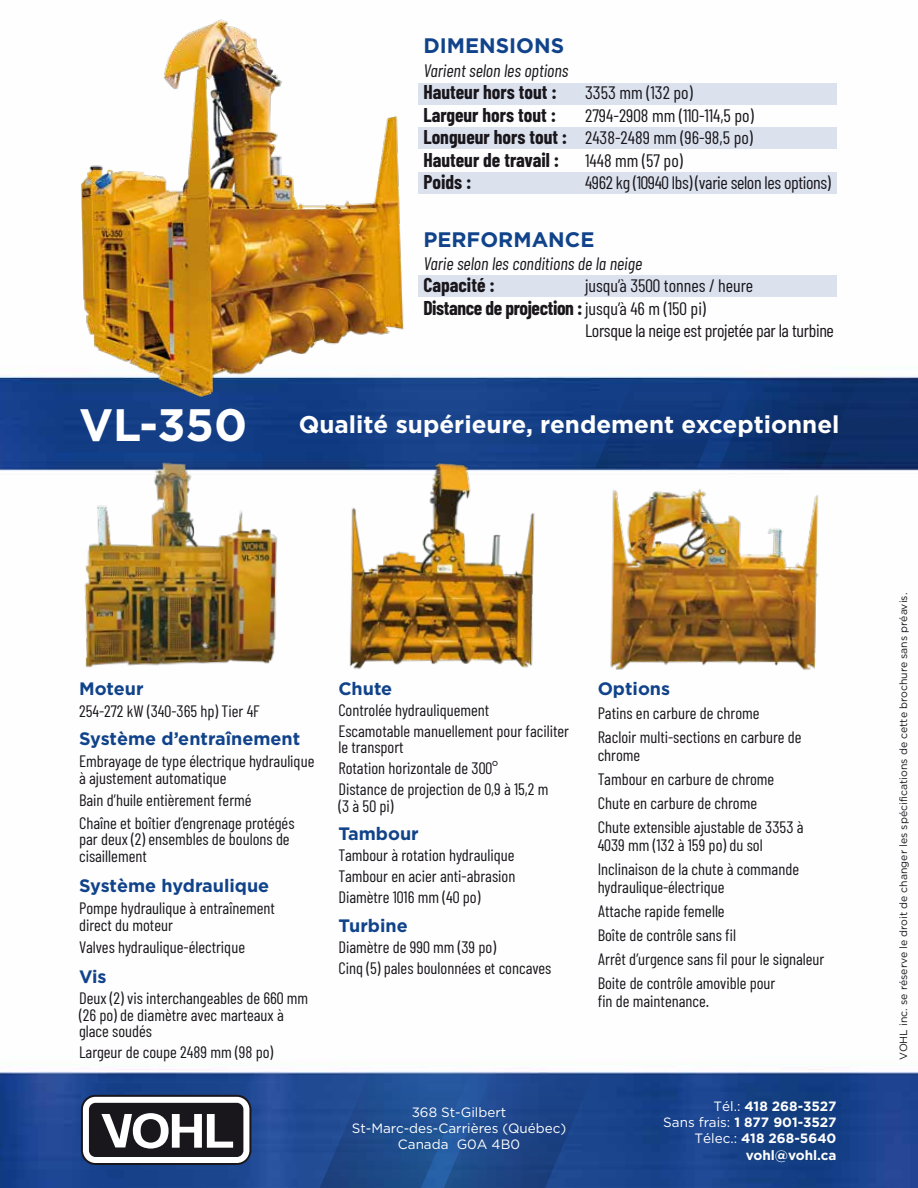
<style>
.page{position:relative;width:918px;height:1188px;background:#fff}
.page>*{position:absolute;margin:0;border:0;box-sizing:border-box;transform-origin:0 0}
.t1{font:700 45.45px "Gotham";color:#fff}
.t2{font:700 24.3px "Gotham";color:#fff}
.t3{font:700 21px "Gotham";color:#10438a}
.t4{font:700 19.5px "Barlow Condensed";color:#1a171c}
.t5{font:700 19.5px "Barlow Condensed";letter-spacing:-.02em;color:#1a171c}
.t6{font:18px/22.5px "Barlow Condensed";color:#1a171c;text-align:right}
.t7{font:18px "Barlow Condensed";letter-spacing:-.02em;color:#1a171c}
.t8{font:700 18px "Gotham";color:#10438a}
.t9{font:italic 18px "Barlow Condensed";color:#1a171c}
.t10{font:16.5px/24px "Barlow Condensed";color:#1a171c}
.t11{font:700 13.5px/16.2px "Gotham";letter-spacing:-.005em;color:#fff;text-align:right}
.t12{font:13.5px/16.2px "Gotham";color:#fff;text-align:center}
.t13{font:10.5px "Gotham";color:#1a171c}
.s1{font-weight:700;font-size:19.5px}
.s2{font-weight:400;font-size:18px}
.s3{font-weight:400}
</style>
<div class="page">
<img style="left:0;top:104px;width:918px;height:1084px">
<div style="left:418px;top:83px;width:419px;height:21px;background:#dbe2ee"></div>
<div style="left:418px;top:128px;width:419px;height:21px;background:#dbe2ee"></div>
<div style="left:418px;top:172px;width:419px;height:22px;background:#dbe2ee"></div>
<div style="left:418px;top:275px;width:419px;height:22px;background:#dbe2ee"></div>
<svg style="left:81px;top:1095px;width:170px;height:70px"></svg>
<svg style="left:547px;top:375px;width:313px;height:69px;background:#1a3f7e"></svg>
<svg style="left:282px;top:1070px;width:313px;height:118px;background:#254f92"></svg>
<img style="left:71px;top:445px;width:211px;height:244px">
<img style="left:282px;top:432px;width:351px;height:267px">
<img style="left:605px;top:444px;width:255px;height:246px">
<img style="left:69px;top:19px;width:345px;height:388px">
<h1 class="t1" style="left:79px;top:398px;width:170px">VL-350</h1>
<p class="t3" style="left:423px;top:33px;width:142px">DIMENSIONS</p>
<p class="t9" style="left:423px;top:59px;width:147px">Varient selon les options</p>
<p class="t4" style="left:423px;top:80px;width:135px">Hauteur hors tout :</p>
<p class="t6" style="left:585px;top:81px;width:109px">3353 mm (132 po)</p>
<p class="t4" style="left:423px;top:103px;width:134px">Largeur hors tout :</p>
<p class="t6" style="left:423px;top:104px;width:332px">2794-2908 mm (110-114,5 po)<br><span class="s1">Longueur hors tout :</span> 2438-2489 mm (96-98,5 po)</p>
<p class="t4" style="left:423px;top:148px;width:137px">Hauteur de travail :</p>
<p class="t6" style="left:585px;top:149px;width:99px">1448 mm (57 po)</p>
<p class="t4" style="left:423px;top:170px;width:50px">Poids :</p>
<p class="t7" style="left:585px;top:172px;width:247px">4962 kg (10940 lbs) (varie selon les options)</p>
<p class="t3" style="left:423px;top:228px;width:173px">PERFORMANCE</p>
<p class="t9" style="left:423px;top:252px;width:220px">Varie selon les conditions de la neige</p>
<p class="t4" style="left:423px;top:273px;width:73px">Capacité :</p>
<p class="t6" style="left:585px;top:274px;width:170px">jusqu’à 3500 tonnes / heure</p>
<p class="t5" style="left:423px;top:296px;width:284px">Distance de projection : <span class="s2">jusqu’à 46 m (150 pi)</span></p>
<p class="t7" style="left:585px;top:320px;width:250px">Lorsque la neige est projetée par la turbine</p>
<h2 class="t2" style="left:299px;top:410px;width:542px">Qualité supérieure, rendement exceptionnel</h2>
<p class="t8" style="left:79px;top:678px;width:66px">Moteur</p>
<p class="t10" style="left:79px;top:699px;width:182px">254-272 kW (340-365 hp) Tier 4F</p>
<p class="t8" style="left:79px;top:728px;width:223px">Système d’entraînement</p>
<p class="t10" style="left:79px;top:753px;width:237px;line-height:16.5px">Embrayage de type électrique hydraulique à ajustement automatique</p>
<p class="t10" style="left:79px;top:789px;width:217px;line-height:22.5px">Bain d’huile entièrement fermé<br>Chaîne et boîtier d’engrenage protégés</p>
<p class="t10" style="left:79px;top:831px;width:212px;line-height:16.5px">par deux (2) ensembles de boulons de cisaillement</p>
<p class="t8" style="left:79px;top:875px;width:192px">Système hydraulique</p>
<p class="t10" style="left:79px;top:900px;width:197px;line-height:16.5px">Pompe hydraulique à entraînement direct du moteur</p>
<p class="t10" style="left:79px;top:935px;width:168px">Valves hydraulique-électrique</p>
<p class="t8" style="left:79px;top:967px;width:29px">Vis</p>
<p class="t10" style="left:79px;top:990px;width:231px;line-height:16.5px">Deux (2) vis interchangeables de 660 mm (26 po) de diamètre avec marteaux à glace soudés</p>
<p class="t10" style="left:79px;top:1040px;width:196px">Largeur de coupe 2489 mm (98 po)</p>
<p class="t8" style="left:338px;top:678px;width:55px">Chute</p>
<p class="t10" style="left:338px;top:699px;width:232px;line-height:21px">Controlée hydrauliquement<br>Escamotable manuellement pour faciliter</p>
<p class="t10" style="left:338px;top:736px;width:212px;line-height:21px">le transport<br>Rotation horizontale de 300°<br>Distance de projection de 0,9 à 15,2 m</p>
<p class="t10" style="left:338px;top:793px;width:57px">(3 à 50 pi)</p>
<p class="t8" style="left:338px;top:823px;width:82px">Tambour</p>
<p class="t10" style="left:338px;top:844px;width:178px;line-height:21px;text-align:justify">Tambour à rotation hydraulique Tambour en acier anti-abrasion Diamètre 1016 mm (40 po)</p>
<p class="t8" style="left:338px;top:915px;width:71px">Turbine</p>
<p class="t10" style="left:338px;top:936px;width:215px;line-height:21px">Diamètre de 990 mm (39 po)<br>Cinq (5) pales boulonnées et concaves</p>
<p class="t12" style="left:352px;top:1103px;width:216px">368 St-Gilbert<br>St-Marc-des-Carrières (Québec)<br>Canada G0A 4B0</p>
<p class="t8" style="left:598px;top:678px;width:74px">Options</p>
<p class="t10" style="left:598px;top:700px;width:205px">Patins en carbure de chrome<br>Racloir multi-sections en carbure de</p>
<p class="t10" style="left:598px;top:742px;width:207px">chrome<br>Tambour en carbure de chrome<br>Chute en carbure de chrome<br>Chute extensible ajustable de 3353 à</p>
<p class="t10" style="left:598px;top:832px;width:203px">4039 mm (132 à 159 po) du sol<br>Inclinaison de la chute à commande</p>
<p class="t10" style="left:598px;top:874px;width:228px">hydraulique-électrique<br>Attache rapide femelle<br>Boîte de contrôle sans fil<br>Arrêt d’urgence sans fil pour le signaleur<br>Boite de contrôle amovible pour</p>
<p class="t10" style="left:598px;top:988px;width:113px">fin de maintenance.</p>
<p class="t11" style="left:663px;top:1098px;width:175px"><span class="s3">Tél.:</span> 418 268-3527<br><span class="s3">Sans frais:</span> 1 877 901-3527<br><span class="s3">Télec.:</span> 418 268-5640 vohl@vohl.ca</p>
<p class="t13" style="left:898px;top:1060px;width:469px;rotate:-90deg">VOHL inc. se réserve le droit de changer les spécifications de cette brochure sans préavis.</p>
</div>
